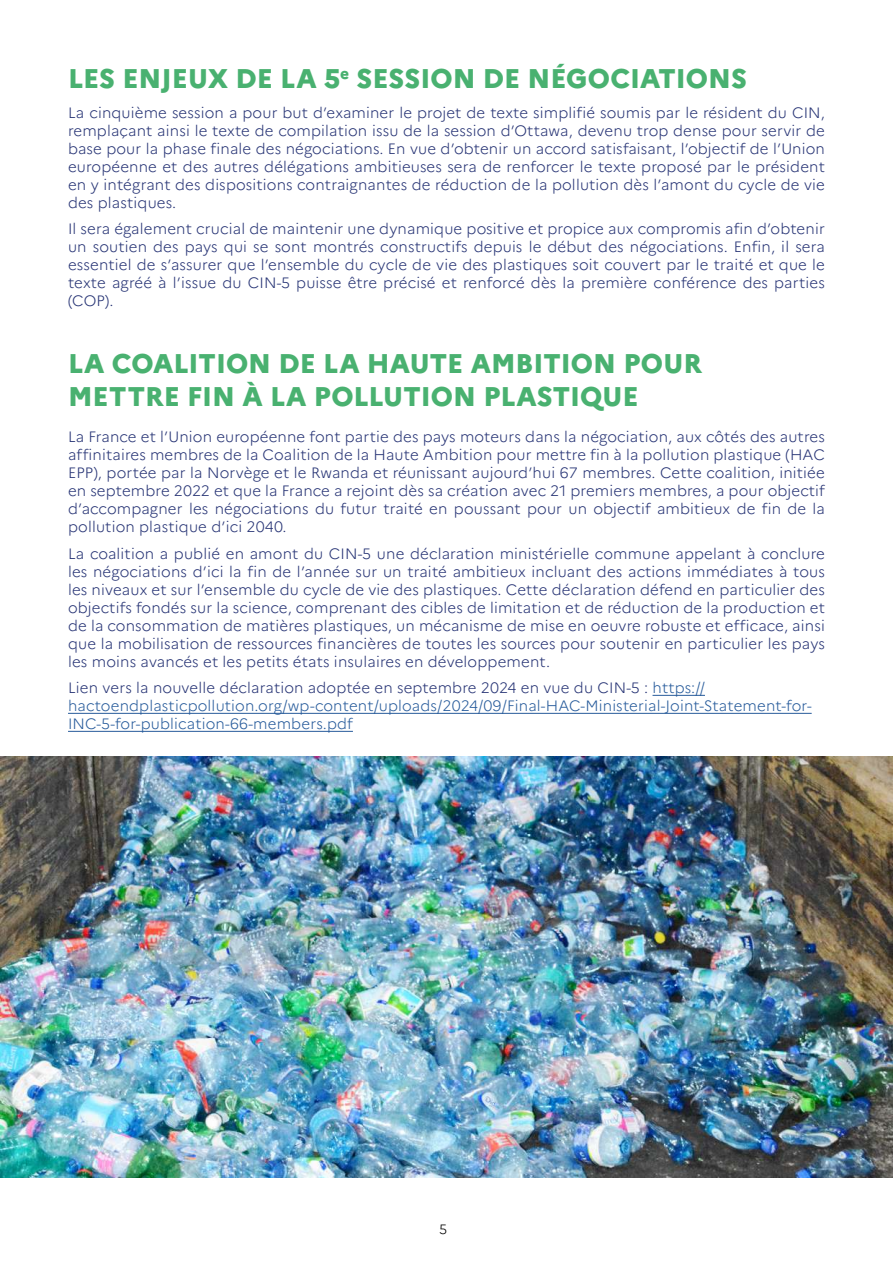
<style>
.page{position:relative;width:893px;height:1263px;background:#fff}
.page>*{position:absolute;margin:0;border:0;box-sizing:border-box;transform-origin:0 0}
.t1{font:800 27px/32.4px "Marianne";color:#49b170}
.t2{font:300 15px/18px "Marianne";letter-spacing:.01em;color:#273475;text-align:justify}
.t3{font:300 15px/18px "Marianne";letter-spacing:.01em;color:#275b9b}
.t4{font:300 13.5px "Marianne";color:#000}
.s1{color:#273475}
</style>
<div class="page">
<hr style="left:652px;top:695px;width:53px;height:1px;background:#275b9b">
<hr style="left:68px;top:713px;width:744px;height:1px;background:#275b9b">
<hr style="left:68px;top:731px;width:285px;height:1px;background:#275b9b">
<img style="left:0;top:757px;width:893px;height:421px">
<h1 class="t1" style="left:68px;top:62px;width:680px">LES ENJEUX DE LA 5<sup>e</sup> SESSION DE NÉGOCIATIONS</h1>
<p class="t2" style="left:68px;top:103px;width:758px">La cinquième session a pour but d’examiner le projet de texte simplifié soumis par le résident du CIN, remplaçant ainsi le texte de compilation issu de la session d’Ottawa, devenu trop dense pour servir de base pour la phase finale des négociations. En vue d’obtenir un accord satisfaisant, l’objectif de l’Union européenne et des autres délégations ambitieuses sera de renforcer le texte proposé par le président en y intégrant des dispositions contraignantes de réduction de la pollution dès l’amont du cycle de vie des plastiques.</p>
<p class="t2" style="left:68px;top:220px;width:758px">Il sera également crucial de maintenir une dynamique positive et propice aux compromis afin d’obtenir un soutien des pays qui se sont montrés constructifs depuis le début des négociations. Enfin, il sera essentiel de s’assurer que l’ensemble du cycle de vie des plastiques soit couvert par le traité et que le texte agréé à l’issue du CIN-5 puisse être précisé et renforcé dès la première conférence des parties (COP).</p>
<h1 class="t1" style="left:68px;top:347px;width:635px">LA COALITION DE LA HAUTE AMBITION POUR<br>METTRE FIN À LA POLLUTION PLASTIQUE</h1>
<p class="t2" style="left:68px;top:428px;width:758px">La France et l’Union européenne font partie des pays moteurs dans la négociation, aux côtés des autres affinitaires membres de la Coalition de la Haute Ambition pour mettre fin à la pollution plastique (HAC EPP), portée par la Norvège et le Rwanda et réunissant aujourd’hui 67 membres. Cette coalition, initiée en septembre 2022 et que la France a rejoint dès sa création avec 21 premiers membres, a pour objectif d’accompagner les négociations du futur traité en poussant pour un objectif ambitieux de fin de la pollution plastique d’ici 2040.</p>
<p class="t2" style="left:68px;top:544px;width:758px">La coalition a publié en amont du CIN-5 une déclaration ministérielle commune appelant à conclure les négociations d’ici la fin de l’année sur un traité ambitieux incluant des actions immédiates à tous les niveaux et sur l’ensemble du cycle de vie des plastiques. Cette déclaration défend en particulier des objectifs fondés sur la science, comprenant des cibles de limitation et de réduction de la production et de la consommation de matières plastiques, un mécanisme de mise en oeuvre robuste et efficace, ainsi que la mobilisation de ressources financières de toutes les sources pour soutenir en particulier les pays les moins avancés et les petits états insulaires en développement.</p>
<p class="t3" style="left:68px;top:679px;width:745px"><span class="s1">Lien vers la nouvelle déclaration adoptée en septembre 2024 en vue du CIN-5 :</span> https:// hactoendplasticpollution.org/wp-content/uploads/2024/09/Final-HAC-Ministerial-Joint-Statement-for-<br>INC-5-for-publication-66-members.pdf</p>
<p class="t4" style="left:439px;top:1221px;width:10px">5</p>
</div>
